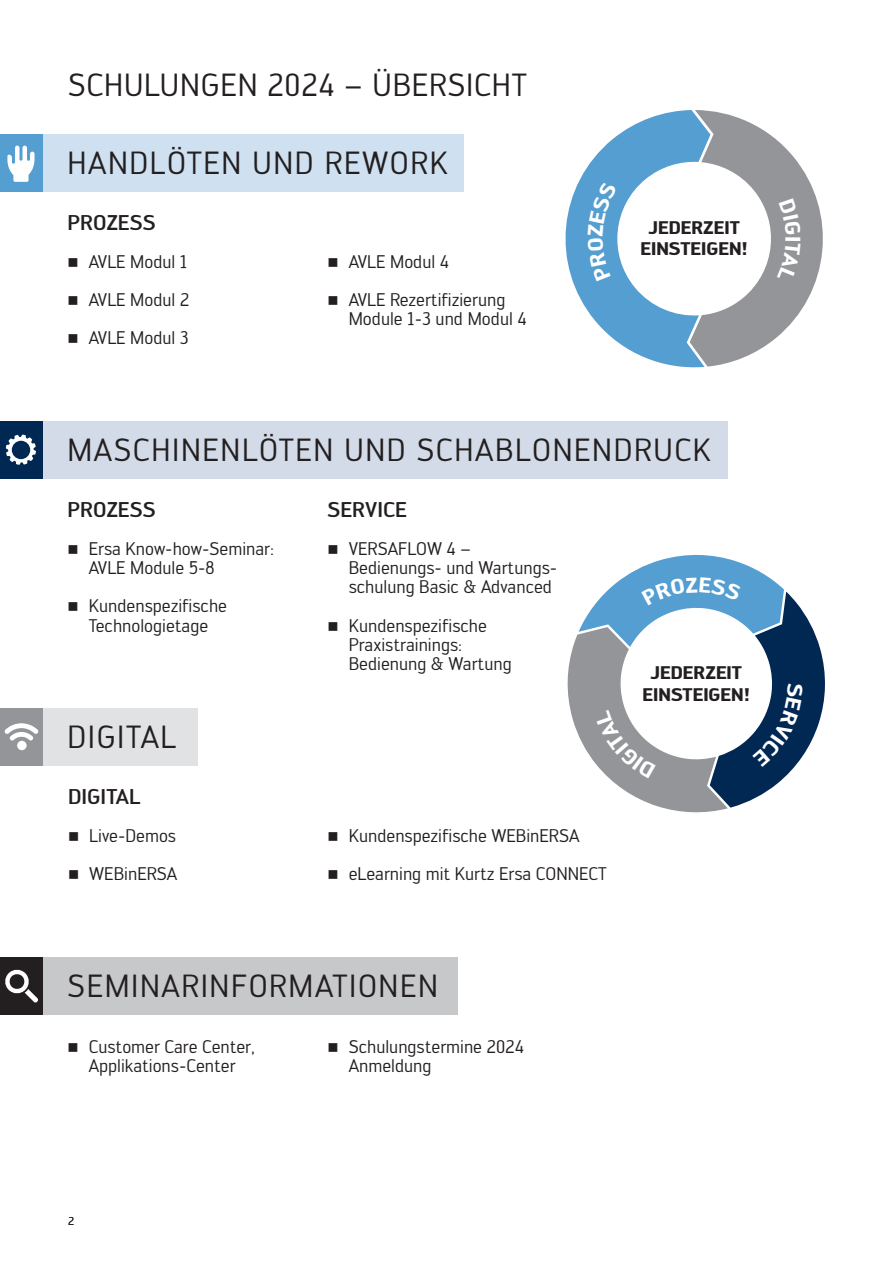
<style>
.page{position:relative;width:893px;height:1263px;background:#fff}
.page>*{position:absolute;margin:0;border:0;box-sizing:border-box;transform-origin:0 0}
.t1{font:31.5px "Engel";letter-spacing:.05em;color:#231f20}
.t2{font:31.5px "Engel";letter-spacing:.025em;color:#231f20}
.t3{font:500 21px "Engel";color:#231f20}
.t4{font:700 21px "Engel";color:#fff}
.t5{font:18px/19.2px "Engel";color:#231f20}
.t6{font:700 18px/21.6px "Engel";color:#231f20;text-align:center}
.t7{font:11.25px "Engel";color:#231f20}
</style>
<div class="page">
<div style="left:0;top:134px;width:463px;height:57px;background:#cfe0f1"></div>
<div style="left:0;top:421px;width:727px;height:57px;background:#d2dbe7"></div>
<div style="left:0;top:708px;width:198px;height:57px;background:#e1e2e4"></div>
<div style="left:0;top:957px;width:457px;height:57px;background:#c7c8ca"></div>
<div style="left:0;top:134px;width:43px;height:57px;background:#549ed1"></div>
<svg style="left:7px;top:146px;width:28px;height:36px"></svg>
<div style="left:0;top:421px;width:43px;height:57px;background:#002853"></div>
<svg style="left:6px;top:435px;width:30px;height:30px"></svg>
<div style="left:0;top:957px;width:43px;height:57px;background:#231f20"></div>
<svg style="left:5px;top:969px;width:33px;height:34px"></svg>
<div style="left:0;top:708px;width:43px;height:57px;background:#939598"></div>
<svg style="left:5px;top:723px;width:33px;height:27px"></svg>
<svg style="left:565px;top:110px;width:258px;height:258px"></svg>
<svg style="left:567px;top:555px;width:258px;height:257px"></svg>
<p class="t2" style="left:68px;top:67px;width:460px">SCHULUNGEN 2024 – ÜBERSICHT</p>
<p class="t1" style="left:68px;top:145px;width:382px">HANDLÖTEN UND REWORK</p>
<p class="t3" style="left:68px;top:210px;width:90px">PROZESS</p>
<p class="t5" style="left:68px;top:252px;width:122px">■ AVLE Modul 1</p>
<p class="t5" style="left:68px;top:290px;width:123px">■ AVLE Modul 2</p>
<p class="t5" style="left:68px;top:329px;width:123px">■ AVLE Modul 3</p>
<p class="t5" style="left:327px;top:252px;width:123px">■ AVLE Modul 4</p>
<p class="t5" style="left:349px;top:290px;width:179px;text-indent:-21px">■ AVLE Rezertifizierung<br>Module 1-3 und Modul 4</p>
<p class="t6" style="left:640px;top:216px;width:109px">JEDERZEIT<br>EINSTEIGEN!</p>
<p class="t1" style="left:68px;top:432px;width:645px">MASCHINENLÖTEN UND SCHABLONENDRUCK</p>
<p class="t3" style="left:68px;top:497px;width:90px">PROZESS</p>
<p class="t5" style="left:89px;top:539px;width:187px;text-indent:-21px">■ Ersa Know-how-Seminar:<br>AVLE Module 5-8</p>
<p class="t5" style="left:68px;top:596px;width:161px;text-align:center">■ Kundenspezifische<br>Technologietage</p>
<p class="t1" style="left:68px;top:719px;width:110px">DIGITAL</p>
<p class="t3" style="left:68px;top:784px;width:74px">DIGITAL</p>
<p class="t5" style="left:68px;top:826px;width:110px">■ Live-Demos</p>
<p class="t5" style="left:68px;top:864px;width:111px">■ WEBinERSA</p>
<p class="t3" style="left:327px;top:497px;width:81px">SERVICE</p>
<p class="t5" style="left:349px;top:539px;width:210px;text-indent:-21px">■ VERSAFLOW 4 –<br>Bedienungs- und Wartungs&shy;schulung Basic &amp; Advanced</p>
<p class="t5" style="left:349px;top:616px;width:165px;text-indent:-21px">■ Kundenspezifische<br>Praxistrainings:<br>Bedienung &amp; Wartung</p>
<p class="t5" style="left:327px;top:826px;width:254px">■ Kundenspezifische WEBinERSA</p>
<p class="t5" style="left:327px;top:864px;width:281px">■ eLearning mit Kurtz Ersa CONNECT</p>
<p class="t1" style="left:68px;top:968px;width:372px">SEMINARINFORMATIONEN</p>
<p class="t5" style="left:68px;top:1036px;width:189px;text-align:center">■ Customer Care Center,<br>Applikations-Center</p>
<p class="t5" style="left:349px;top:1036px;width:176px;text-indent:-21px">■ Schulungstermine 2024<br>Anmeldung</p>
<p class="t6" style="left:643px;top:662px;width:109px">JEDERZEIT<br>EINSTEIGEN!</p>
<p class="t4" style="left:806px;top:235px;width:8px;rotate:90deg">I</p>
<p class="t7" style="left:68px;top:1214px;width:7px">2</p>
</div>
